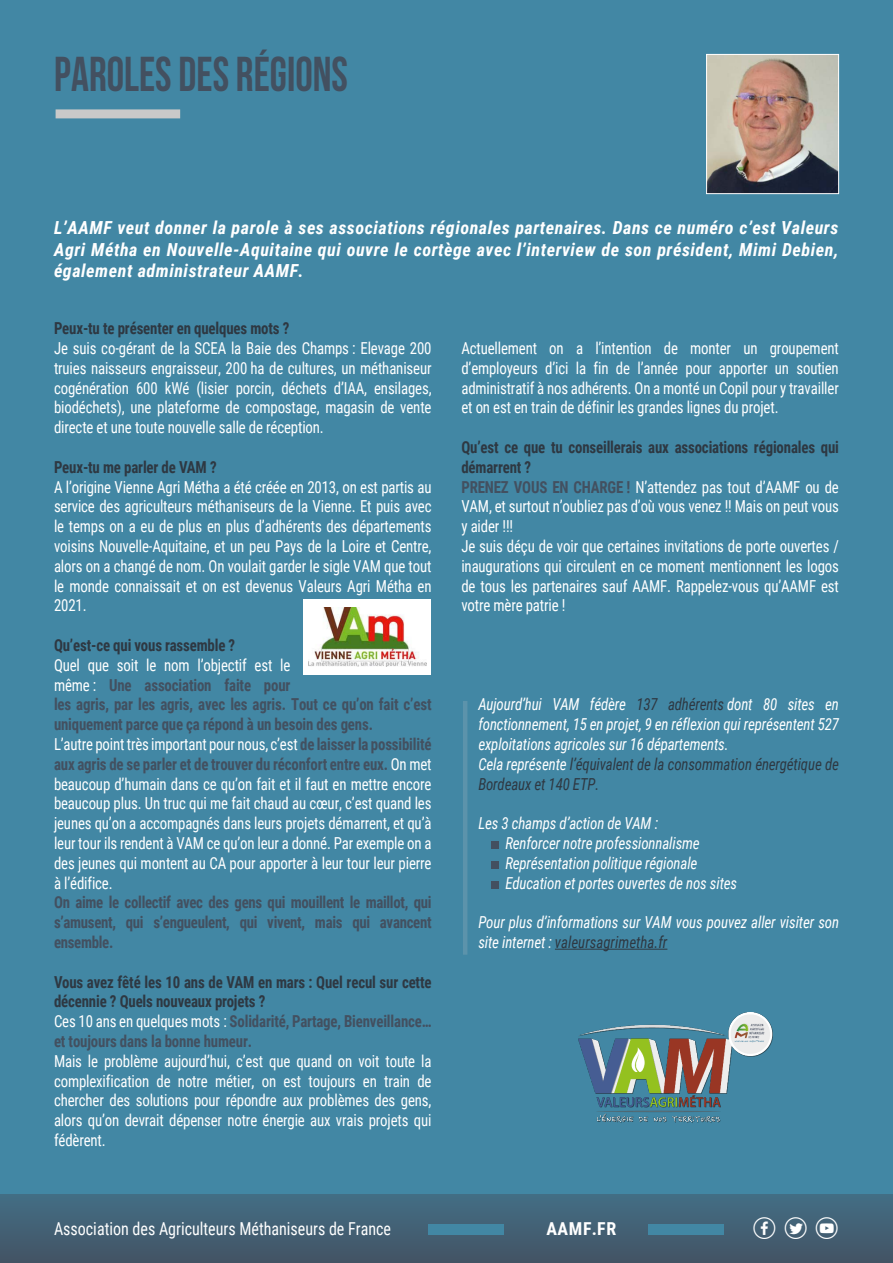
<style>
.page{position:relative;width:893px;height:1263px;background:#fff}
.page>*{position:absolute;margin:0;border:0;box-sizing:border-box;transform-origin:0 0}
.t1{font:700 48.9px "Bebas Neue";color:#435060;scale:.9 1}
.t2{font:31.65px "Social Shapes";color:#fff}
.t3{font:italic 700 18px/21.6px "Roboto Condensed";letter-spacing:.03em;color:#fff;text-align:justify}
.t4{font:17.85px "Roboto Condensed";color:#fff;scale:.9 1}
.t5{font:700 17.85px "Roboto Condensed";letter-spacing:.035em;color:#fff}
.t6{font:16.5px/19.8px "Roboto Condensed";letter-spacing:-.01em;color:#fff;text-align:justify;scale:.9 1}
.t7{font:700 16.5px/19.8px "Roboto Condensed";letter-spacing:-.01em;color:#435060;scale:.9 1}
.t8{font:italic 16.5px/19.8px "Roboto Condensed";letter-spacing:-.01em;color:#fff;text-align:justify;scale:.9 1}
.t9{font:700 16.5px/19.8px "Roboto Condensed";letter-spacing:-.01em;color:#2e3842;scale:.9 1}
.t10{font:italic 16.5px/19.8px "Roboto Condensed";letter-spacing:-.01em;color:#2e3842;scale:.9 1}
.s1{font-weight:400;color:#fff}
.s2{font-weight:700;color:#435060}
.s3{color:#2e3842}
.s4{color:#fff}
</style>
<div class="page">
<div style="left:0;top:1193px;width:893px;height:70px;background:linear-gradient(to bottom,#436e86,#435364)"></div>
<div style="left:429px;top:1224px;width:75px;height:10px;background:#4287a4"></div>
<div style="left:648px;top:1224px;width:76px;height:10px;background:#4287a4"></div>
<div style="left:0;top:0;width:893px;height:1193px;background:#4287a4"></div>
<div style="left:56px;top:109px;width:124px;height:9px;background:#c9c9c9"></div>
<img style="left:708px;top:56px;width:129px;height:136px">
<div style="left:706px;top:54px;width:133px;height:140px;border:1px solid #fff"></div>
<img style="left:578px;top:1012px;width:195px;height:111px">
<div style="left:303px;top:599px;width:128px;height:75px;background:#fff"></div>
<img style="left:309px;top:608px;width:117px;height:59px">
<hr style="left:463px;top:701px;width:4px;height:254px;background:#5c93ab">
<hr style="left:555px;top:949px;width:112px;height:1px;background:#2e3842">
<div style="left:491px;top:841px;width:8px;height:8px;background:#435060"></div>
<div style="left:491px;top:861px;width:8px;height:8px;background:#435060"></div>
<div style="left:491px;top:880px;width:8px;height:8px;background:#435060"></div>
<p class="t1" style="left:54px;top:47px;width:328px">PAROLES DES RÉGIONS</p>
<p class="t3" style="left:54px;top:216px;width:786px">L’AAMF veut donner la parole à ses associations régionales partenaires. Dans ce numéro c’est Valeurs Agri Métha en Nouvelle-Aquitaine qui ouvre le cortège avec l’interview de son président, Mimi Debien, également administrateur AAMF.</p>
<p class="t9" style="left:54px;top:318px;width:263px">Peux-tu te présenter en quelques mots ?</p>
<p class="t6" style="left:54px;top:337px;width:421px">Je suis co-gérant de la SCEA la Baie des Champs : Elevage 200 truies naisseurs engraisseur, 200 ha de cultures, un méthaniseur cogénération 600 kWé (lisier porcin, déchets d’IAA, ensilages, biodéchets), une plateforme de compostage, magasin de vente directe et une toute nouvelle salle de réception.</p>
<p class="t9" style="left:54px;top:456px;width:182px">Peux-tu me parler de VAM ?</p>
<p class="t6" style="left:54px;top:476px;width:421px">A l’origine Vienne Agri Métha a été créée en 2013, on est partis au service des agriculteurs méthaniseurs de la Vienne. Et puis avec le temps on a eu de plus en plus d’adhérents des départements voisins Nouvelle-Aquitaine, et un peu Pays de la Loire et Centre, alors on a changé de nom. On voulait garder le sigle VAM que tout le monde connaissait et on est devenus Valeurs Agri Métha en 2021.</p>
<p class="t9" style="left:54px;top:634px;width:203px">Qu’est-ce qui vous rassemble ?</p>
<p class="t7" style="left:54px;top:654px;width:421px"><span class="s1">Quel que soit le nom l’objectif est le<br>même :</span> Une association faite pour<br>les agris, par les agris, avec les agris. Tout ce qu’on fait c’est uniquement parce que ça répond à un besoin des gens.</p>
<p class="t6" style="left:54px;top:733px;width:421px">L’autre point très important pour nous, c’est <span class="s2">de laisser la possibilité aux agris de se parler et de trouver du réconfort entre eux.</span> On met beaucoup d’humain dans ce qu’on fait et il faut en mettre encore beaucoup plus. Un truc qui me fait chaud au cœur, c’est quand les jeunes qu’on a accompagnés dans leurs projets démarrent, et qu’à leur tour ils rendent à VAM ce qu’on leur a donné. Par exemple on a des jeunes qui montent au CA pour apporter à leur tour leur pierre à l’édifice.</p>
<p class="t7" style="left:54px;top:892px;width:421px;text-align:justify">On aime le collectif avec des gens qui mouillent le maillot, qui s’amusent, qui s’engueulent, qui vivent, mais qui avancent ensemble.</p>
<p class="t9" style="left:54px;top:971px;width:421px">Vous avez fêté les 10 ans de VAM en mars : Quel recul sur cette décennie ? Quels nouveaux projets ?</p>
<p class="t7" style="left:54px;top:1011px;width:421px"><span class="s1">Ces 10 ans en quelques mots :</span> Solidarité, Partage, Bienveillance… et toujours dans la bonne humeur.</p>
<p class="t6" style="left:54px;top:1050px;width:421px">Mais le problème aujourd’hui, c’est que quand on voit toute la complexification de notre métier, on est toujours en train de chercher des solutions pour répondre aux problèmes des gens, alors qu’on devrait dépenser notre énergie aux vrais projets qui fédèrent.</p>
<p class="t6" style="left:461px;top:337px;width:421px">Actuellement on a l’intention de monter un groupement d’employeurs d’ici la fin de l’année pour apporter un soutien administratif à nos adhérents. On a monté un Copil pour y travailler et on est en train de définir les grandes lignes du projet.</p>
<p class="t9" style="left:461px;top:436px;width:421px">Qu’est ce que tu conseillerais aux associations régionales qui démarrent ?</p>
<p class="t6" style="left:461px;top:476px;width:421px"><span class="s2">PRENEZ VOUS EN CHARGE !</span> N’attendez pas tout d’AAMF ou de VAM, et surtout n’oubliez pas d’où vous venez !! Mais on peut vous y aider !!!</p>
<p class="t6" style="left:461px;top:535px;width:421px">Je suis déçu de voir que certaines invitations de porte ouvertes / inaugurations qui circulent en ce moment mentionnent les logos de tous les partenaires sauf AAMF. Rappelez-vous qu’AAMF est votre mère patrie !</p>
<p class="t8" style="left:478px;top:694px;width:402px">Aujourd’hui VAM fédère <span class="s3">137 adhérents</span> dont 80 sites en fonctionnement, 15 en projet, 9 en réflexion qui représentent 527 exploitations agricoles sur 16 départements.</p>
<p class="t10" style="left:478px;top:753px;width:402px"><span class="s4">Cela représente</span> l’équivalent de la consommation énergétique de<br>Bordeaux et 140 ETP.</p>
<p class="t8" style="left:478px;top:813px;width:201px">Les 3 champs d’action de VAM :</p>
<p class="t8" style="left:505px;top:832px;width:218px">Renforcer notre professionnalisme</p>
<p class="t8" style="left:505px;top:852px;width:215px">Représentation politique régionale</p>
<p class="t8" style="left:505px;top:872px;width:259px">Education et portes ouvertes de nos sites</p>
<p class="t8" style="left:478px;top:912px;width:402px">Pour plus d’informations sur VAM vous pouvez aller visiter son site internet : <span class="s3">valeursagrimetha.fr</span></p>
<p class="t4" style="left:54px;top:1216px;width:376px">Association des Agriculteurs Méthaniseurs de France</p>
<p class="t5" style="left:546px;top:1216px;width:71px">AAMF.FR</p>
<h2 class="t2" style="left:753px;top:1210px;width:87px">c d l</h2>
</div>
